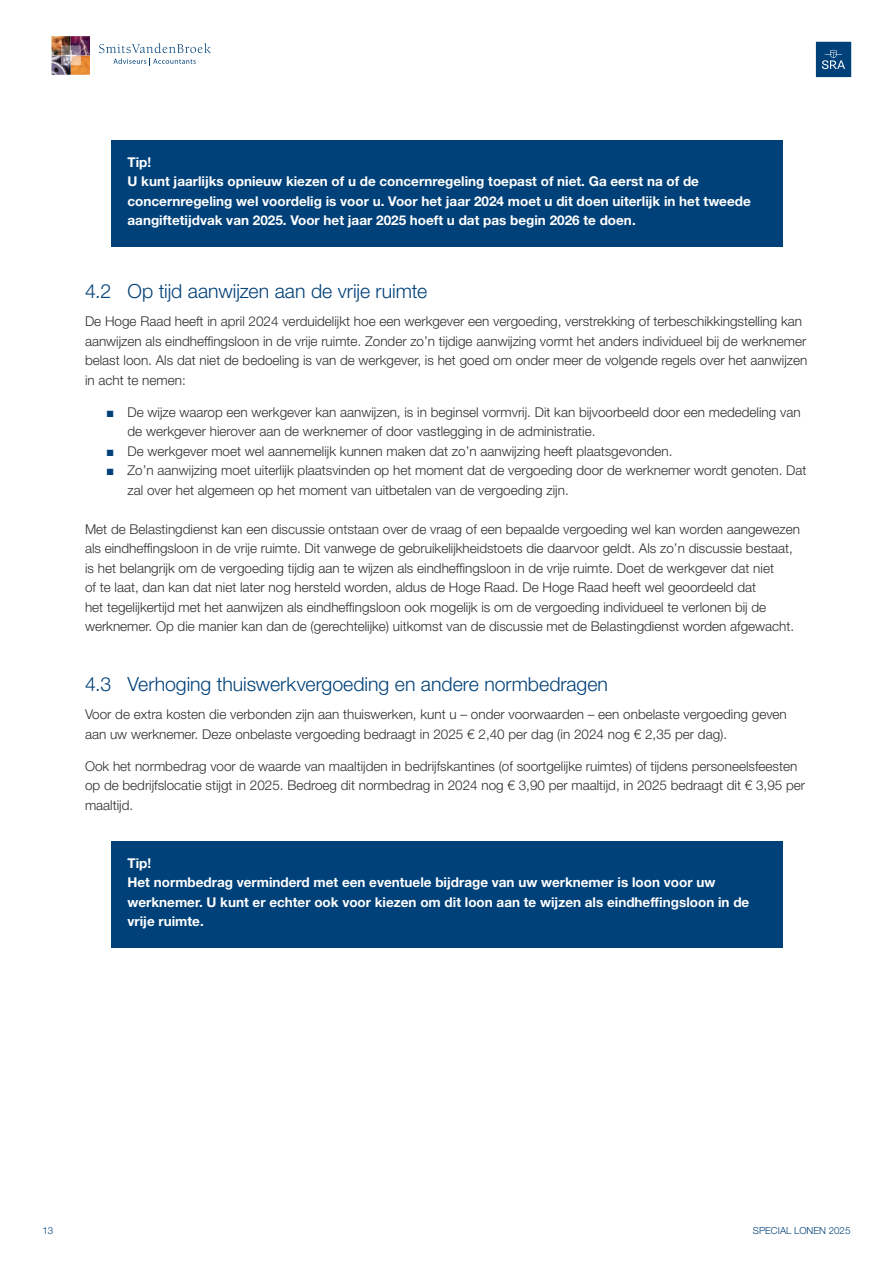
<style>
.page{position:relative;width:893px;height:1263px;background:#fff}
.page>*{position:absolute;margin:0;border:0;box-sizing:border-box;transform-origin:0 0}
.t1{font:300 19.5px "Helvetica Neue LT Std";color:#004179}
.t2{font:300 13.5px/19.5px "Helvetica Neue LT Std";color:#2f2f2f}
.t3{font:700 13.5px/19.5px "Helvetica Neue LT Std";color:#fff}
.t4{font:300 9.75px "Helvetica Neue LT Std";color:#004179}
.s1{font-family:"Arial";font-weight:700;color:#004179}
</style>
<div class="page">
<svg style="left:99px;top:43px;width:112px;height:23px"></svg>
<img style="left:51px;top:36px;width:1px;height:39px">
<svg style="left:52px;top:36px;width:38px;height:39px"></svg>
<div style="left:817px;top:43px;width:33px;height:33px;background:#004179"></div>
<svg style="left:822px;top:50px;width:23px;height:19px"></svg>
<div style="left:816px;top:42px;width:35px;height:35px;border:2px solid #004179"></div>
<div style="left:111px;top:140px;width:671px;height:106px;background:#004179"></div>
<div style="left:111px;top:841px;width:671px;height:106px;background:#004179"></div>
<p class="t3" style="left:128px;top:152px;width:625px">Tip!<br>U kunt jaarlijks opnieuw kiezen of u de concernregeling toepast of niet. Ga eerst na of de concernregeling wel voordelig is voor u. Voor het jaar 2024 moet u dit doen uiterlijk in het tweede aangiftetijdvak van 2025. Voor het jaar 2025 hoeft u dat pas begin 2026 te doen.</p>
<h1 class="t1" style="left:85px;top:279px;width:344px">4.2 Op tijd aanwijzen aan de vrije ruimte</h1>
<p class="t2" style="left:85px;top:311px;width:724px">De Hoge Raad heeft in april 2024 verduidelijkt hoe een werkgever een vergoeding, verstrekking of terbeschikkingstelling kan aanwijzen als eindheffingsloon in de vrije ruimte. Zonder zo’n tijdige aanwijzing vormt het anders individueel bij de werknemer belast loon. Als dat niet de bedoeling is van de werkgever, is het goed om onder meer de volgende regels over het aanwijzen in acht te nemen:</p>
<p class="t2" style="left:128px;top:402px;width:674px;text-indent:-21px"><span class="s1">■</span> De wijze waarop een werkgever kan aanwijzen, is in beginsel vormvrij. Dit kan bijvoorbeeld door een mededeling van de werkgever hierover aan de werknemer of door vastlegging in de administratie.</p>
<p class="t2" style="left:106px;top:441px;width:568px"><span class="s1">■</span> De werkgever moet wel aannemelijk kunnen maken dat zo’n aanwijzing heeft plaatsgevonden.</p>
<p class="t2" style="left:128px;top:460px;width:680px;text-indent:-21px"><span class="s1">■</span> Zo’n aanwijzing moet uiterlijk plaatsvinden op het moment dat de vergoeding door de werknemer wordt genoten. Dat zal over het algemeen op het moment van uitbetalen van de vergoeding zijn.</p>
<p class="t2" style="left:85px;top:519px;width:717px">Met de Belastingdienst kan een discussie ontstaan over de vraag of een bepaalde vergoeding wel kan worden aangewezen als eindheffingsloon in de vrije ruimte. Dit vanwege de gebruikelijkheidstoets die daarvoor geldt. Als zo’n discussie bestaat, is het belangrijk om de vergoeding tijdig aan te wijzen als eindheffingsloon in de vrije ruimte. Doet de werkgever dat niet<br>of te laat, dan kan dat niet later nog hersteld worden, aldus de Hoge Raad. De Hoge Raad heeft wel geoordeeld dat<br>het tegelijkertijd met het aanwijzen als eindheffingsloon ook mogelijk is om de vergoeding individueel te verlonen bij de werknemer. Op die manier kan dan de (gerechtelijke) uitkomst van de discussie met de Belastingdienst worden afgewacht.</p>
<h1 class="t1" style="left:85px;top:672px;width:524px">4.3 Verhoging thuiswerkvergoeding en andere normbedragen</h1>
<p class="t2" style="left:85px;top:704px;width:703px">Voor de extra kosten die verbonden zijn aan thuiswerken, kunt u – onder voorwaarden – een onbelaste vergoeding geven aan uw werknemer. Deze onbelaste vergoeding bedraagt in 2025 € 2,40 per dag (in 2024 nog € 2,35 per dag).</p>
<p class="t2" style="left:85px;top:756px;width:722px">Ook het normbedrag voor de waarde van maaltijden in bedrijfskantines (of soortgelijke ruimtes) of tijdens personeelsfeesten op de bedrijfslocatie stijgt in 2025. Bedroeg dit normbedrag in 2024 nog € 3,90 per maaltijd, in 2025 bedraagt dit € 3,95 per maaltijd.</p>
<p class="t3" style="left:128px;top:853px;width:623px">Tip!<br>Het normbedrag verminderd met een eventuele bijdrage van uw werknemer is loon voor uw werknemer. U kunt er echter ook voor kiezen om dit loon aan te wijzen als eindheffingsloon in de vrije ruimte.</p>
<p class="t4" style="left:43px;top:1224px;width:12px">13</p>
<p class="t4" style="left:753px;top:1224px;width:99px">SPECIAL LONEN 2025</p>
</div>
